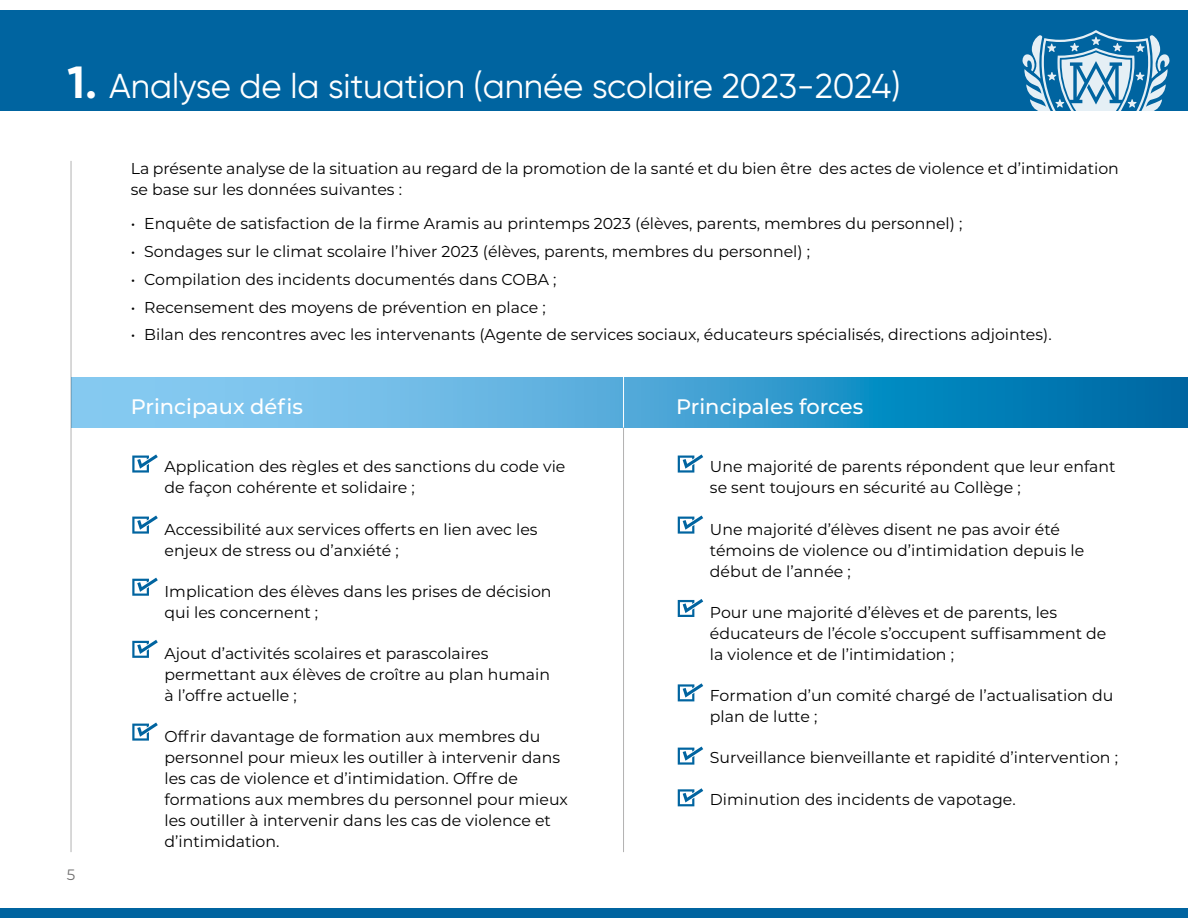
<style>
.page{position:relative;width:1188px;height:918px;background:#fff}
.page>*{position:absolute;margin:0;border:0;box-sizing:border-box;transform-origin:0 0}
.t1{font:34.5px "Gilroy";color:#fff}
.t2{font:500 21px "Montserrat";color:#fff}
.t3{font:15.75px/21px "Montserrat";color:#000}
.t4{font:15px "Montserrat";color:#706f6f}
.s1{font-weight:700;font-size:45px}
</style>
<div class="page">
<div style="left:0;top:11px;width:1188px;height:100px;background:#0064a0"></div>
<div style="left:0;top:908px;width:1188px;height:10px;background:#0064a0"></div>
<svg style="left:1022px;top:30px;width:148px;height:81px"></svg>
<hr style="left:71px;top:161px;width:1px;height:691px;background:#b3b2b2">
<svg style="left:71px;top:378px;width:1117px;height:50px;background:#45a3d3"></svg>
<hr style="left:623px;top:428px;width:1px;height:424px;background:#b3b2b2">
<hr style="left:623px;top:363px;width:1px;height:65px;background:#fff">
<svg style="left:132px;top:454px;width:26px;height:19px"></svg>
<svg style="left:132px;top:516px;width:26px;height:18px"></svg>
<svg style="left:132px;top:578px;width:26px;height:18px"></svg>
<svg style="left:132px;top:640px;width:26px;height:18px"></svg>
<svg style="left:132px;top:723px;width:26px;height:18px"></svg>
<svg style="left:678px;top:454px;width:25px;height:19px"></svg>
<svg style="left:678px;top:516px;width:25px;height:18px"></svg>
<svg style="left:678px;top:599px;width:25px;height:18px"></svg>
<svg style="left:678px;top:683px;width:25px;height:18px"></svg>
<svg style="left:678px;top:788px;width:25px;height:18px"></svg>
<svg style="left:678px;top:747px;width:25px;height:18px"></svg>
<h1 class="t1" style="left:68px;top:65px;width:835px"><span class="s1">1.</span> Analyse de la situation (année scolaire 2023-2024)</h1>
<p class="t3" style="left:131px;top:157px;width:990px">La présente analyse de la situation au regard de la promotion de la santé et du bien être des actes de violence et d’intimidation se base sur les données suivantes :</p>
<p class="t3" style="left:131px;top:213px;width:833px">• Enquête de satisfaction de la firme Aramis au printemps 2023 (élèves, parents, membres du personnel) ;</p>
<p class="t3" style="left:131px;top:241px;width:681px">• Sondages sur le climat scolaire l’hiver 2023 (élèves, parents, membres du personnel) ;</p>
<p class="t3" style="left:131px;top:268px;width:427px">• Compilation des incidents documentés dans COBA ;</p>
<p class="t3" style="left:131px;top:296px;width:417px">• Recensement des moyens de prévention en place ;</p>
<p class="t3" style="left:131px;top:324px;width:922px">• Bilan des rencontres avec les intervenants (Agente de services sociaux, éducateurs spécialisés, directions adjointes).</p>
<p class="t4" style="left:67px;top:865px;width:10px">5</p>
<h2 class="t2" style="left:131px;top:392px;width:174px">Principaux défis</h2>
<p class="t3" style="left:165px;top:456px;width:402px">Application des règles et des sanctions du code vie de façon cohérente et solidaire ;</p>
<p class="t3" style="left:165px;top:518px;width:375px">Accessibilité aux services offerts en lien avec les enjeux de stress ou d’anxiété ;</p>
<p class="t3" style="left:165px;top:580px;width:389px">Implication des élèves dans les prises de décision qui les concernent ;</p>
<p class="t3" style="left:165px;top:642px;width:387px">Ajout d’activités scolaires et parascolaires permettant aux élèves de croître au plan humain à l’offre actuelle ;</p>
<p class="t3" style="left:165px;top:726px;width:405px">Offrir davantage de formation aux membres du personnel pour mieux les outiller à intervenir dans les cas de violence et d’intimidation. Offre de formations aux membres du personnel pour mieux les outiller à intervenir dans les cas de violence et d’intimidation.</p>
<h2 class="t2" style="left:676px;top:392px;width:189px">Principales forces</h2>
<p class="t3" style="left:710px;top:456px;width:407px">Une majorité de parents répondent que leur enfant se sent toujours en sécurité au Collège ;</p>
<p class="t3" style="left:710px;top:518px;width:376px">Une majorité d’élèves disent ne pas avoir été témoins de violence ou d’intimidation depuis le début de l’année ;</p>
<p class="t3" style="left:710px;top:601px;width:398px">Pour une majorité d’élèves et de parents, les éducateurs de l’école s’occupent suffisamment de la violence et de l’intimidation ;</p>
<p class="t3" style="left:710px;top:684px;width:405px">Formation d’un comité chargé de l’actualisation du plan de lutte ;</p>
<p class="t3" style="left:710px;top:747px;width:410px">Surveillance bienveillante et rapidité d’intervention ;</p>
<p class="t3" style="left:710px;top:788px;width:307px">Diminution des incidents de vapotage.</p>
</div>
